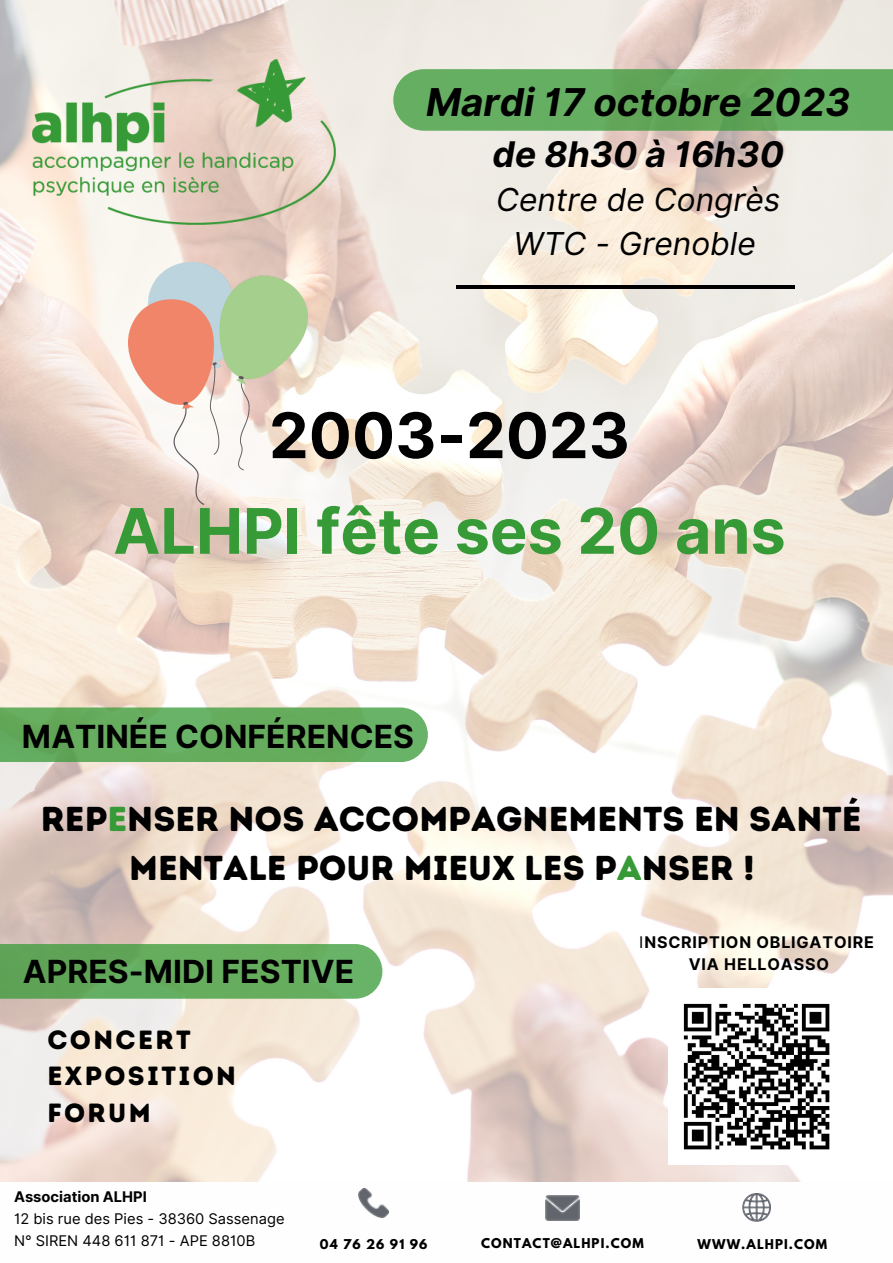
<style>
.page{position:relative;width:893px;height:1263px;background:#fff}
.page>*{position:absolute;margin:0;border:0;box-sizing:border-box;transform-origin:0 0}
.t1{font:700 62.85px "Inter";color:#369a36}
.t2{font:700 62.85px "Inter";color:#000}
.t3{font:italic 700 38.33px "Inter";color:#000}
.t4{font:italic 700 35.33px "Inter";color:#000}
.t5{font:34.58px/48.4px "Intro Rust Base";color:#000;text-align:center}
.t6{font:700 31.88px "Inter";color:#000}
.t7{font:italic 31.58px "Inter";color:#000}
.t8{font:26.33px "Intro Rust Base";letter-spacing:.09em;color:#000}
.t9{font:700 16.05px "Inter";letter-spacing:.05em;color:#000}
.t10{font:14.7px "Inter";color:#000}
.t11{font:700 14.7px "Inter";color:#000}
.t12{font:700 12px "League Spartan";letter-spacing:.09em;color:#000}
.s1{color:#369a36}
.s2{font-weight:400}
</style>
<div class="page">
<img style="left:0;top:0;width:893px;height:1182px">
<hr style="left:456px;top:285px;width:338px;height:3px;background:#000">
<img style="left:669px;top:989px;width:175px;height:175px">
<svg style="left:393px;top:69px;width:500px;height:62px;background:#66ac61"></svg>
<svg style="left:0;top:707px;width:428px;height:55px;background:#69ae62"></svg>
<div style="left:0;top:944px;width:382px;height:55px;background:#66ad5e"></div>
<img style="left:33px;top:59px;width:302px;height:166px">
<img style="left:359px;top:1189px;width:29px;height:28px">
<img style="left:545px;top:1195px;width:34px;height:25px">
<img style="left:742px;top:1193px;width:28px;height:29px">
<img style="left:129px;top:263px;width:178px;height:242px">
<p class="t3" style="left:426px;top:80px;width:426px">Mardi 17 octobre 2023</p>
<p class="t4" style="left:492px;top:133px;width:293px">de 8h30 à 16h30</p>
<p class="t7" style="left:496px;top:181px;width:286px">Centre de Congrès</p>
<p class="t7" style="left:513px;top:224px;width:244px">WTC - Grenoble</p>
<p class="t2" style="left:269px;top:398px;width:362px">2003-2023</p>
<p class="t1" style="left:113px;top:493px;width:674px">ALHPI fête ses 20 ans</p>
<p class="t6" style="left:22px;top:717px;width:394px">MATINÉE CONFÉRENCES</p>
<p class="t5" style="left:41px;top:795px;width:822px">REP<span class="s1">E</span>NSER NOS ACCOMPAGNEMENTS EN SANTÉ<br>MENTALE POUR MIEUX LES P<span class="s1">A</span>NSER !</p>
<p class="t6" style="left:23px;top:952px;width:333px">APRES-MIDI FESTIVE</p>
<p class="t8" style="left:47px;top:1023px;width:145px">CONCERT</p>
<p class="t8" style="left:47px;top:1060px;width:190px">EXPOSITION</p>
<p class="t8" style="left:47px;top:1097px;width:105px">FORUM</p>
<p class="t9" style="left:639px;top:932px;width:236px"><span class="s2">I</span>NSCRIPTION OBLIGATOIRE</p>
<p class="t9" style="left:689px;top:955px;width:142px">VIA HELLOASSO</p>
<p class="t11" style="left:14px;top:1188px;width:134px">Association ALHPI</p>
<p class="t10" style="left:14px;top:1210px;width:272px">12 bis rue des Pies - 38360 Sassenage</p>
<p class="t10" style="left:14px;top:1232px;width:243px">N° SIREN 448 611 871 - APE 8810B</p>
<p class="t12" style="left:320px;top:1238px;width:109px">04 76 26 91 96</p>
<p class="t12" style="left:481px;top:1237px;width:164px">CONTACT@ALHPI.COM</p>
<p class="t12" style="left:697px;top:1238px;width:131px">WWW.ALHPI.COM</p>
</div>
